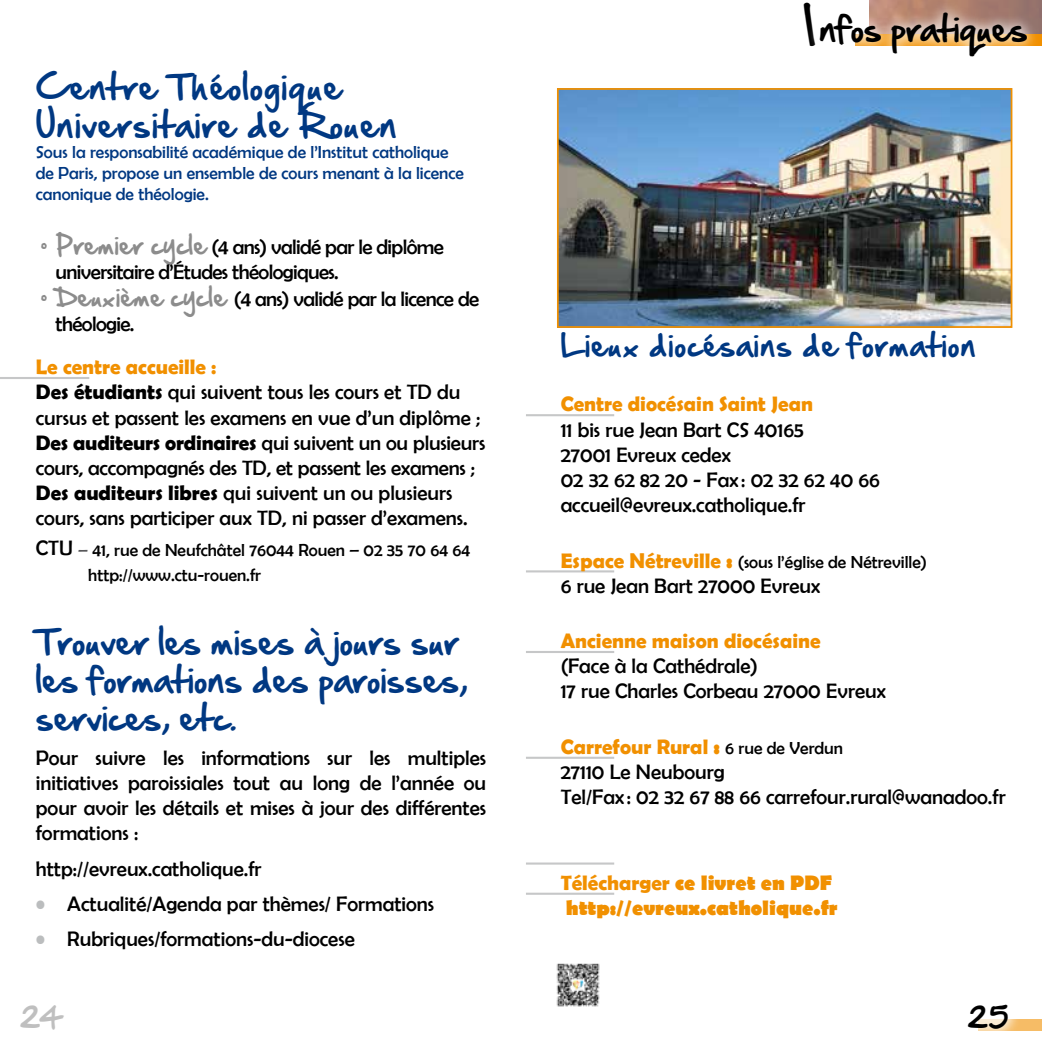
<style>
.page{position:relative;width:1042px;height:1042px;background:#fff}
.page>*{position:absolute;margin:0;border:0;box-sizing:border-box;transform-origin:0 0}
.t1{font:31.5px/37.8px "Hand Of Sean";color:#003882}
.t2{font:31.5px/37.8px "Hand Of Sean";letter-spacing:.03em;color:#003882}
.t3{font:31.5px "Hand Of Sean";letter-spacing:-.01em;color:#000}
.t4{font:28px "Hand Of Sean";letter-spacing:.03em;color:#003882}
.t5{font:28px "Hand Of Sean";color:#bfbfbf}
.t6{font:28px "Hand Of Sean";color:#000}
.t7{font:21px/25.2px "Berlin Sans FB";color:#000}
.t8{font:21px/25.2px "Berlin Sans FB";letter-spacing:-.03em;color:#000}
.t9{font:700 21px "Berlin Sans FB Demi";color:#f19000}
.t10{font:700 21px/25.2px "Berlin Sans FB";color:#f19000}
.t11{font:17.5px/21px "Berlin Sans FB";color:#003882}
.t12{font:17.5px/25.9px "Berlin Sans FB";color:#000}
.s1{font-family:"Hand Of Sean";font-size:22.75px;color:#8c8c8c}
.s2{font-family:"Berlin Sans FB Demi";font-weight:700}
.s3{font-size:21px}
.s4{color:#58585a}
.s5{color:#bbbdbe}
.s6{font-family:"Berlin Sans FB Demi";font-weight:700;font-size:21px;color:#f19000}
.s7{font-weight:700;font-size:21px;color:#f19000}
.s8{font-family:"Berlin Sans FB"}
.s9{font-family:"Berlin Sans FB";font-weight:400;font-size:17.5px;color:#000}
.s10{font-family:"Berlin Sans FB Demi"}
</style>
<div class="page">
<div style="left:978px;top:1019px;width:64px;height:11px;background:#f6bc66"></div>
<div style="left:955px;top:991px;width:66px;height:51px;background:#fff;opacity:.75"></div>
<hr style="left:526px;top:414px;width:88px;height:2px;background:#c6c7c8">
<hr style="left:526px;top:570px;width:88px;height:2px;background:#c6c7c8">
<hr style="left:526px;top:651px;width:88px;height:2px;background:#c6c7c8">
<hr style="left:526px;top:757px;width:88px;height:2px;background:#c6c7c8">
<hr style="left:526px;top:862px;width:88px;height:2px;background:#c6c7c8">
<hr style="left:526px;top:892px;width:88px;height:3px;background:#c6c7c8">
<div style="left:806px;top:0;width:234px;height:69px;background:#fff;opacity:.75"></div>
<img style="left:560px;top:91px;width:449px;height:234px">
<div style="left:557px;top:88px;width:455px;height:240px;border:2px solid #f19000"></div>
<hr style="left:0;top:377px;width:89px;height:2px;background:#c6c7c8">
<img style="left:556px;top:963px;width:44px;height:44px">
<svg style="left:806px;top:0;width:24px;height:62px"></svg>
<h1 class="t2" style="left:36px;top:67px;width:362px">Centre Théologique<br>Universitaire de Rouen</h1>
<p class="t11" style="left:36px;top:141px;width:430px">Sous la responsabilité académique de l’Institut catholique de Paris, propose un ensemble de cours menant à la licence canonique de théologie.</p>
<p class="t8" style="left:56px;top:234px;width:390px;text-indent:-15px"><span class="s1">• Premier cycle</span> (4 ans) validé par le diplôme universitaire d’Études théologiques.</p>
<p class="t8" style="left:56px;top:286px;width:425px;text-indent:-15px"><span class="s1">• Deuxième cycle</span> (4 ans) validé par la licence de théologie.</p>
<p class="t9" style="left:36px;top:355px;width:182px">Le centre accueille :</p>
<p class="t7" style="left:36px;top:379px;width:451px"><span class="s2">Des étudiants</span> qui suivent tous les cours et TD du cursus et passent les examens en vue d’un diplôme ; <span class="s2">Des auditeurs ordinaires</span> qui suivent un ou plusieurs cours, accompagnés des TD, et passent les examens ; <span class="s2">Des auditeurs libres</span> qui suivent un ou plusieurs cours, sans participer aux TD, ni passer d’examens.</p>
<p class="t12" style="left:88px;top:536px;width:383px;text-indent:-53px"><span class="s3">CTU</span> <span class="s4">–</span> 41, rue de Neufchâtel 76044 Rouen – 02 35 70 64 64 http://www.ctu-rouen.fr</p>
<h1 class="t1" style="left:36px;top:622px;width:433px">Trouver les mises à jours sur les formations des paroisses, services, etc.</h1>
<p class="t7" style="left:36px;top:745px;width:452px;text-align:justify">Pour suivre les informations sur les multiples initiatives paroissiales tout au long de l’année ou pour avoir les détails et mises à jour des différentes formations :</p>
<p class="t7" style="left:36px;top:855px;width:227px">http://evreux.catholique.fr</p>
<p class="t7" style="left:36px;top:891px;width:400px"><span class="s5">•</span> Actualité/Agenda par thèmes/ Formations</p>
<p class="t7" style="left:36px;top:926px;width:320px"><span class="s5">•</span> Rubriques/formations-du-diocese</p>
<h1 class="t3" style="left:819px;top:0;width:210px">nfos pratiques</h1>
<h2 class="t4" style="left:561px;top:320px;width:417px">Lieux diocésains de formation</h2>
<p class="t9" style="left:561px;top:392px;width:254px">Centre diocésain Saint Jean</p>
<p class="t7" style="left:561px;top:417px;width:321px">11 bis rue Jean Bart CS 40165<br>27001 Evreux cedex<br>02 32 62 82 20 - Fax : 02 32 62 40 66 accueil@evreux.catholique.fr</p>
<p class="t12" style="left:561px;top:548px;width:368px"><span class="s6">Espace Nétreville</span> <span class="s7">:</span> (sous l’église de Nétreville)</p>
<p class="t7" style="left:561px;top:573px;width:261px">6 rue Jean Bart 27000 Evreux</p>
<p class="t9" style="left:561px;top:629px;width:261px">Ancienne maison diocésaine</p>
<p class="t7" style="left:561px;top:653px;width:327px">(Face à la Cathédrale)<br>17 rue Charles Corbeau 27000 Evreux</p>
<p class="t9" style="left:561px;top:734px;width:284px">Carrefour Rural <span class="s8">:</span> <span class="s9">6 rue de Verdun</span></p>
<p class="t7" style="left:561px;top:759px;width:446px">27110 Le Neubourg<br>Tel/Fax : 02 32 67 88 66 carrefour.rural@wanadoo.fr</p>
<p class="t10" style="left:561px;top:871px;width:279px"><span class="s10">Télécharger</span> ce livret en PDF http://evreux.catholique.fr</p>
<h2 class="t5" style="left:20px;top:991px;width:46px">24</h2>
<h2 class="t6" style="left:967px;top:991px;width:43px">25</h2>
</div>
